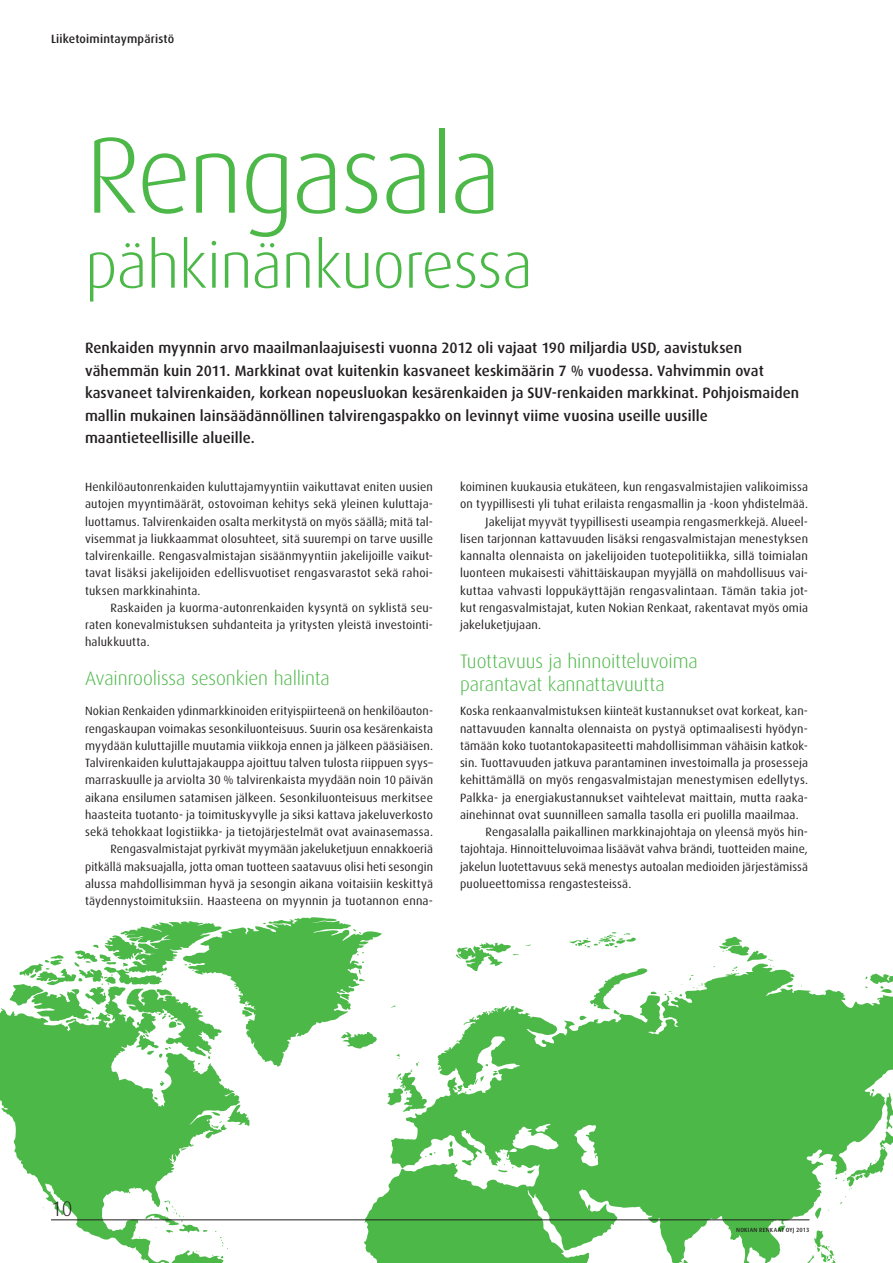
<style>
.page{position:relative;width:893px;height:1263px;background:#fff}
.page>*{position:absolute;margin:0;border:0;box-sizing:border-box;transform-origin:0 0}
.t1{font:300 108px "Dax";letter-spacing:-.03em;color:#4cb848}
.t2{font:300 64.5px "Dax";letter-spacing:-.015em;color:#4cb848}
.t3{font:300 21px "Dax";color:#231f20}
.t4{font:300 19.5px/22.5px "Dax";letter-spacing:-.005em;color:#4cb848}
.t5{font:500 15px/22.5px "Dax";letter-spacing:.005em;color:#231f20}
.t6{font:12px/17.2px "Dax";letter-spacing:.015em;color:#231f20;text-align:justify}
.t7{font:500 12px "Dax";letter-spacing:.015em;color:#231f20}
.t8{font:500 6px "Dax";letter-spacing:.04em;color:#231f20}
</style>
<div class="page">
<svg style="left:0;top:1008px;width:307px;height:255px"></svg>
<svg style="left:180px;top:1148px;width:7px;height:3px"></svg>
<svg style="left:364px;top:969px;width:529px;height:294px;fill:#4cb848"></svg>
<svg style="left:579px;top:968px;width:79px;height:53px"></svg>
<svg style="left:569px;top:932px;width:67px;height:15px"></svg>
<svg style="left:425px;top:1152px;width:11px;height:5px"></svg>
<svg style="left:447px;top:1140px;width:6px;height:17px"></svg>
<svg style="left:461px;top:1159px;width:12px;height:6px"></svg>
<svg style="left:527px;top:1169px;width:8px;height:4px"></svg>
<svg style="left:498px;top:1164px;width:16px;height:8px"></svg>
<svg style="left:456px;top:942px;width:76px;height:29px"></svg>
<svg style="left:9px;top:917px;width:418px;height:211px"></svg>
<svg style="left:683px;top:1259px;width:7px;height:4px"></svg>
<svg style="left:778px;top:1225px;width:8px;height:7px"></svg>
<svg style="left:805px;top:1230px;width:32px;height:33px"></svg>
<svg style="left:815px;top:1207px;width:6px;height:12px"></svg>
<svg style="left:664px;top:991px;width:9px;height:5px"></svg>
<svg style="left:679px;top:975px;width:25px;height:21px"></svg>
<svg style="left:713px;top:936px;width:61px;height:38px"></svg>
<svg style="left:785px;top:985px;width:8px;height:3px"></svg>
<svg style="left:864px;top:973px;width:29px;height:20px"></svg>
<svg style="left:834px;top:1089px;width:59px;height:101px"></svg>
<svg style="left:840px;top:1196px;width:6px;height:9px"></svg>
<svg style="left:212px;top:1255px;width:11px;height:3px"></svg>
<svg style="left:139px;top:1200px;width:68px;height:38px"></svg>
<svg style="left:215px;top:1230px;width:13px;height:19px"></svg>
<hr style="left:51px;top:1219px;width:758px;height:1px;background:#231f20">
<p class="t7" style="left:51px;top:32px;width:125px">Liiketoimintaympäristö</p>
<h1 class="t1" style="left:85px;top:116px;width:418px">Rengasala</h1>
<h2 class="t2" style="left:85px;top:230px;width:449px">pähkinänkuoressa</h2>
<p class="t5" style="left:85px;top:337px;width:716px">Renkaiden myynnin arvo maailmanlaajuisesti vuonna 2012 oli vajaat 190 miljardia USD, aavistuksen vähemmän kuin 2011. Markkinat ovat kuitenkin kasvaneet keskimäärin 7 % vuodessa. Vahvimmin ovat kasvaneet talvirenkaiden, korkean nopeusluokan kesärenkaiden ja SUV-renkaiden markkinat. Pohjoismaiden mallin mukainen lainsäädännöllinen talvirengaspakko on levinnyt viime vuosina useille uusille maantieteellisille alueille.</p>
<p class="t6" style="left:85px;top:478px;width:350px">Henkilöautonrenkaiden kuluttajamyyntiin vaikuttavat eniten uusien autojen myyntimäärät, ostovoiman kehitys sekä yleinen kuluttaja&shy;luottamus. Talvirenkaiden osalta merkitystä on myös säällä; mitä tal&shy;visemmat ja liukkaammat olosuhteet, sitä suurempi on tarve uusille talvirenkaille. Rengasvalmistajan sisäänmyyntiin jakelijoille vaikut&shy;tavat lisäksi jakelijoiden edellisvuotiset rengasvarastot sekä rahoi&shy;tuksen markkinahinta.</p>
<p class="t6" style="left:85px;top:599px;width:350px;text-indent:26px">Raskaiden ja kuorma-autonrenkaiden kysyntä on syklistä seu&shy;raten konevalmistuksen suhdanteita ja yritysten yleistä investointi&shy;halukkuutta.</p>
<h3 class="t4" style="left:85px;top:667px;width:246px">Avainroolissa sesonkien hallinta</h3>
<p class="t6" style="left:85px;top:703px;width:350px;text-align:right">Nokian Renkaiden ydinmarkkinoiden erityispiirteenä on henkilöauton&shy;rengaskaupan voimakas sesonkiluonteisuus. Suurin osa kesärenkaista myydään kuluttajille muutamia viikkoja ennen ja jälkeen pääsiäisen.<br>Talvirenkaiden kuluttajakauppa ajoittuu talven tulosta riippuen syys– marraskuulle ja arviolta 30 % talvirenkaista myydään noin 10 päivän aikana ensilumen satamisen jälkeen. Sesonkiluonteisuus merkitsee haasteita tuotanto- ja toimituskyvylle ja siksi kattava jakeluverkosto sekä tehokkaat logistiikka- ja tietojärjestelmät ovat avainasemassa.<br>Rengasvalmistajat pyrkivät myymään jakeluketjuun ennakkoeriä pitkällä maksuajalla, jotta oman tuotteen saatavuus olisi heti sesongin alussa mahdollisimman hyvä ja sesongin aikana voitaisiin keskittyä täydennystoimituksiin. Haasteena on myynnin ja tuotannon enna-</p>
<p class="t6" style="left:460px;top:478px;width:350px">koiminen kuukausia etukäteen, kun rengasvalmistajien valikoimissa</p>
<p class="t6" style="left:460px;top:496px;width:350px">on tyypillisesti yli tuhat erilaista rengasmallin ja -koon yhdistelmää.</p>
<p class="t6" style="left:485px;top:513px;width:324px">Jakelijat myyvät tyypillisesti useampia rengasmerkkejä. Alueel-</p>
<p class="t6" style="left:460px;top:530px;width:350px">lisen tarjonnan kattavuuden lisäksi rengasvalmistajan menestyksen</p>
<p class="t6" style="left:460px;top:547px;width:350px">kannalta olennaista on jakelijoiden tuotepolitiikka, sillä toimialan</p>
<p class="t6" style="left:460px;top:565px;width:350px">luonteen mukaisesti vähittäiskaupan myyjällä on mahdollisuus vai-</p>
<p class="t6" style="left:460px;top:582px;width:350px">kuttaa vahvasti loppukäyttäjän rengasvalintaan. Tämän takia jot-</p>
<p class="t6" style="left:460px;top:599px;width:350px">kut rengasvalmistajat, kuten Nokian Renkaat, rakentavat myös omia</p>
<p class="t6" style="left:460px;top:616px;width:83px">jakeluketjujaan.</p>
<h3 class="t4" style="left:460px;top:650px;width:239px">Tuottavuus ja hinnoitteluvoima parantavat kannattavuutta</h3>
<p class="t6" style="left:460px;top:703px;width:350px">Koska renkaanvalmistuksen kiinteät kustannukset ovat korkeat, kan-</p>
<p class="t6" style="left:460px;top:720px;width:350px">nattavuuden kannalta olennaista on pystyä optimaalisesti hyödyn-</p>
<p class="t6" style="left:460px;top:737px;width:350px">tämään koko tuotantokapasiteetti mahdollisimman vähäisin katkok-</p>
<p class="t6" style="left:460px;top:754px;width:350px">sin. Tuottavuuden jatkuva parantaminen investoimalla ja prosesseja</p>
<p class="t6" style="left:460px;top:772px;width:350px">kehittämällä on myös rengasvalmistajan menestymisen edellytys.</p>
<p class="t6" style="left:460px;top:789px;width:350px">Palkka- ja energiakustannukset vaihtelevat maittain, mutta raaka-</p>
<p class="t6" style="left:460px;top:806px;width:340px">ainehinnat ovat suunnilleen samalla tasolla eri puolilla maailmaa.</p>
<p class="t6" style="left:485px;top:823px;width:324px">Rengasalalla paikallinen markkinajohtaja on yleensä myös hin-</p>
<p class="t6" style="left:460px;top:841px;width:350px">tajohtaja. Hinnoitteluvoimaa lisäävät vahva brändi, tuotteiden maine,</p>
<p class="t6" style="left:460px;top:858px;width:350px">jakelun luotettavuus sekä menestys autoalan medioiden järjestämissä</p>
<p class="t6" style="left:460px;top:875px;width:173px">puolueettomissa rengastesteissä.</p>
<h3 class="t3" style="left:51px;top:1197px;width:23px">10</h3>
<p class="t8" style="left:736px;top:1226px;width:75px">NOKIAN RENKAAT OYJ 2013</p>
</div>
